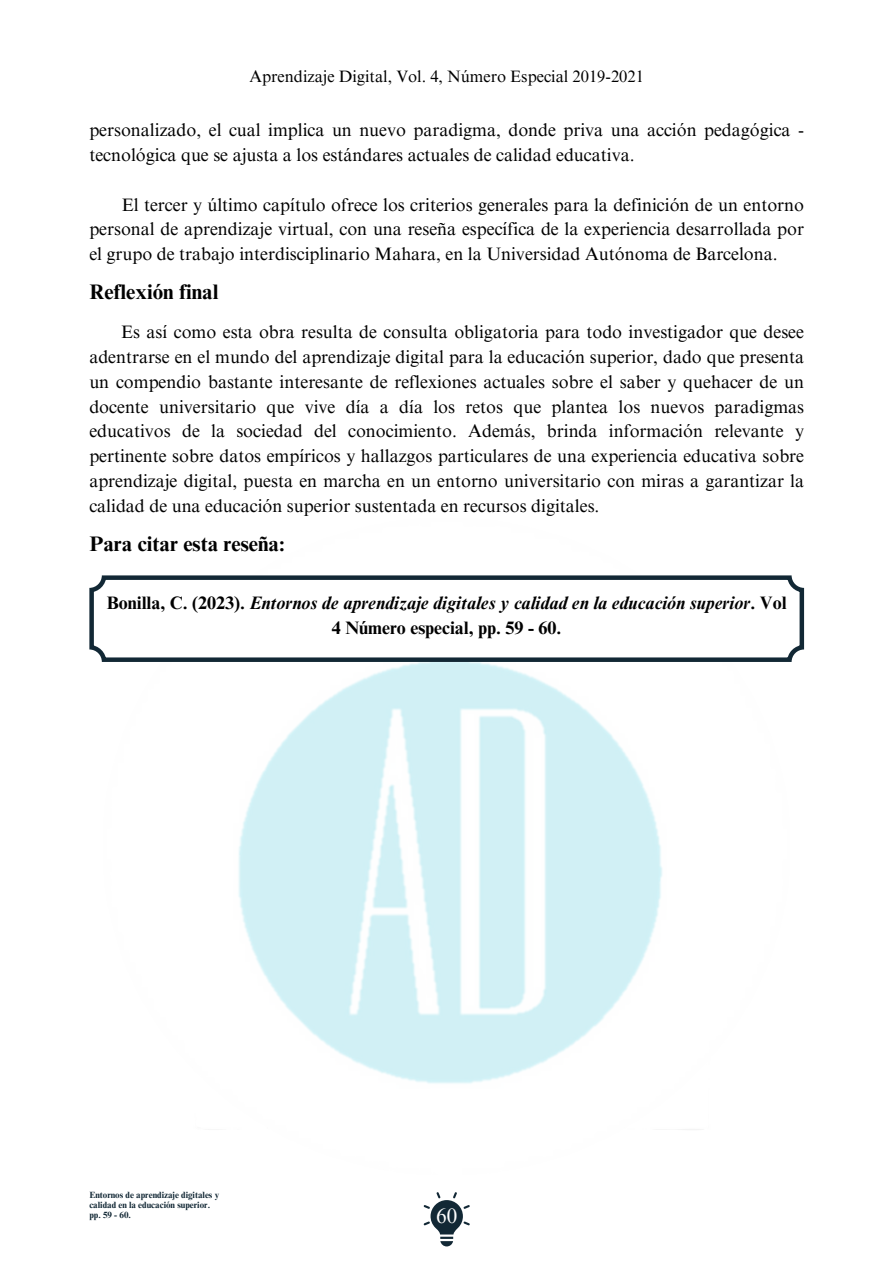
<style>
.page{position:relative;width:893px;height:1264px;background:#fff}
.page>*{position:absolute;margin:0;border:0;box-sizing:border-box;transform-origin:0 0}
.t1{font:700 21px "Times NRMT Pro";color:#000}
.t2{font:21px "Times NRMT Pro";color:#fff}
.t3{font:18px/24.8px "Times NRMT Pro";color:#000;text-align:justify}
.t4{font:italic 700 18px/24.8px "Times NRMT Pro";color:#000;text-align:center}
.t5{font:16.5px "Times NRMT Pro";color:#000}
.t6{font:700 9px "Times NRMT Pro";color:#122835}
.s1{font-style:normal}
</style>
<div class="page">
<img style="left:238px;top:662px;width:461px;height:468px">
<svg style="left:423px;top:1192px;width:46px;height:53px"></svg>
<svg style="left:89px;top:575px;width:715px;height:87px"></svg>
<p class="t5" style="left:249px;top:70px;width:396px">Aprendizaje Digital, Vol. 4, Número Especial 2019-2021</p>
<p class="t3" style="left:89px;top:120px;width:716px">personalizado, el cual implica un nuevo paradigma, donde priva una acción pedagógica - tecnológica que se ajusta a los estándares actuales de calidad educativa.</p>
<p class="t3" style="left:89px;top:194px;width:716px;text-indent:32px">El tercer y último capítulo ofrece los criterios generales para la definición de un entorno personal de aprendizaje virtual, con una reseña específica de la experiencia desarrollada por el grupo de trabajo interdisciplinario Mahara, en la Universidad Autónoma de Barcelona.</p>
<p class="t1" style="left:89px;top:284px;width:131px">Reflexión final</p>
<p class="t3" style="left:89px;top:322px;width:716px;text-indent:32px">Es así como esta obra resulta de consulta obligatoria para todo investigador que desee adentrarse en el mundo del aprendizaje digital para la educación superior, dado que presenta un compendio bastante interesante de reflexiones actuales sobre el saber y quehacer de un docente universitario que vive día a día los retos que plantea los nuevos paradigmas educativos de la sociedad del conocimiento. Además, brinda información relevante y pertinente sobre datos empíricos y hallazgos particulares de una experiencia educativa sobre aprendizaje digital, puesta en marcha en un entorno universitario con miras a garantizar la calidad de una educación superior sustentada en recursos digitales.</p>
<p class="t1" style="left:89px;top:535px;width:197px">Para citar esta reseña:</p>
<p class="t4" style="left:107px;top:593px;width:681px"><span class="s1">Bonilla, C. (2023).</span> Entornos de aprendizaje digitales y calidad en la educación superior<span class="s1">. Vol<br>4 Número especial, pp. 59 - 60.</span></p>
<p class="t6" style="left:89px;top:1191px;width:131px">Entornos de aprendizaje digitales y</p>
<p class="t6" style="left:89px;top:1201px;width:122px">calidad en la educación superior.</p>
<p class="t6" style="left:89px;top:1211px;width:43px">pp. 59 - 60.</p>
<p class="t2" style="left:436px;top:1207px;width:22px">60</p>
</div>
